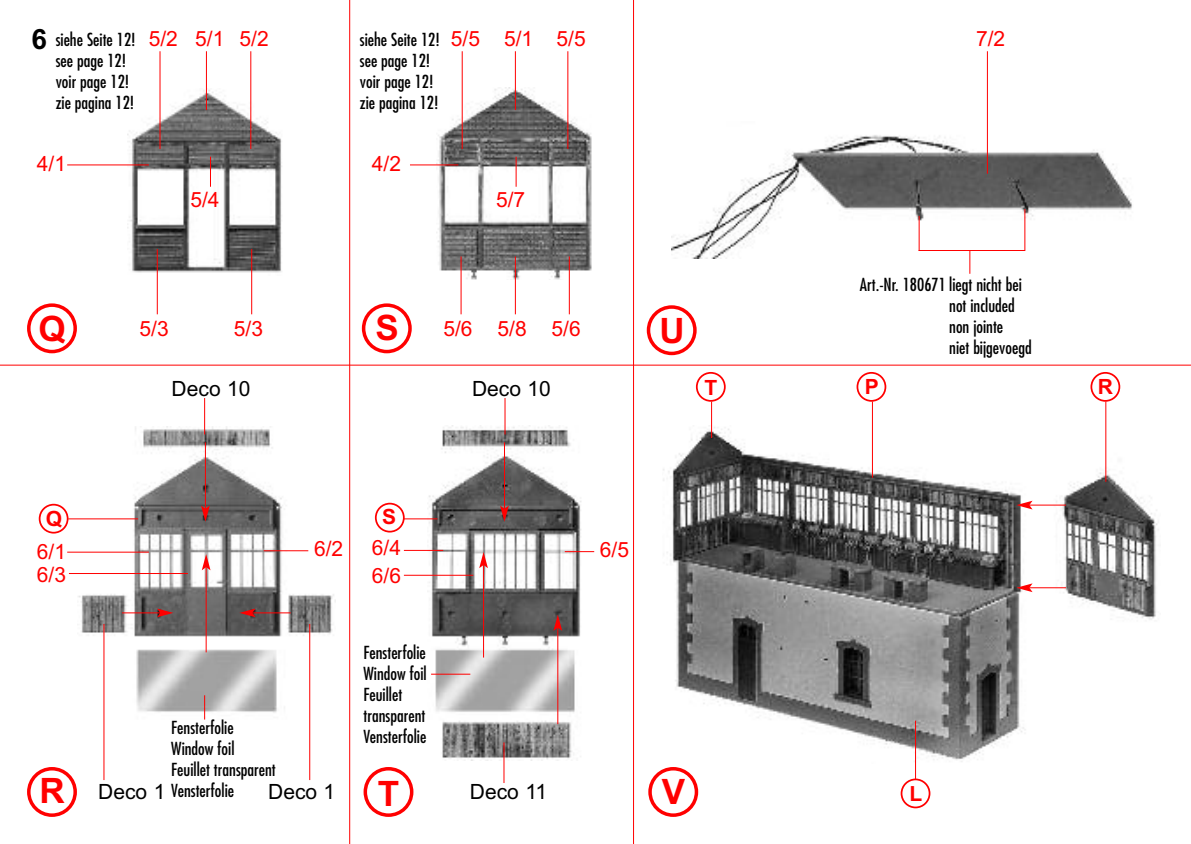
<style>
.page{position:relative;width:1191px;height:844px;background:#fff}
.page>*{position:absolute;margin:0;border:0;box-sizing:border-box;transform-origin:0 0}
.t1{font:700 35px "Arial";color:#f00}
.t2{font:700 28px "Arial";color:#000}
.t3{font:21px/23.1px "Arial";color:#f00}
.t4{font:21px "Arial";color:#000}
.t5{font:700 21px "Arial";color:#f00}
.t6{font:condensed 17.5px/21px "Futura Std";color:#000}
</style>
<div class="page">
<hr style="left:633px;top:0;width:1px;height:843px;background:#f00">
<hr style="left:349px;top:0;width:1px;height:843px;background:#f00">
<hr style="left:0;top:364px;width:1191px;height:1px;background:#f00">
<img style="left:128px;top:88px;width:154px;height:187px">
<img style="left:77px;top:426px;width:257px;height:293px">
<img style="left:436px;top:87px;width:156px;height:193px">
<img style="left:427px;top:425px;width:157px;height:334px">
<img style="left:663px;top:425px;width:496px;height:338px">
<img style="left:671px;top:122px;width:461px;height:136px">
<svg style="left:27px;top:303px;width:50px;height:50px"></svg>
<svg style="left:27px;top:767px;width:50px;height:49px"></svg>
<svg style="left:362px;top:303px;width:50px;height:50px"></svg>
<svg style="left:363px;top:767px;width:50px;height:49px"></svg>
<svg style="left:647px;top:305px;width:49px;height:50px"></svg>
<svg style="left:648px;top:767px;width:50px;height:49px"></svg>
<hr style="left:206px;top:51px;width:1px;height:59px;background:#f00">
<hr style="left:515px;top:51px;width:1px;height:59px;background:#f00">
<hr style="left:210px;top:157px;width:1px;height:30px;background:#f00">
<hr style="left:515px;top:157px;width:1px;height:30px;background:#f00">
<hr style="left:250px;top:51px;width:1px;height:98px;background:#f00">
<hr style="left:462px;top:51px;width:1px;height:98px;background:#f00">
<hr style="left:567px;top:51px;width:1px;height:98px;background:#f00">
<hr style="left:987px;top:51px;width:1px;height:123px;background:#f00">
<hr style="left:204px;top:398px;width:1px;height:36px;background:#f00">
<svg style="left:204px;top:695px;width:1px;height:24px"></svg>
<hr style="left:67px;top:164px;width:82px;height:1px;background:#f00">
<hr style="left:160px;top:51px;width:1px;height:98px;background:#f00">
<hr style="left:157px;top:249px;width:1px;height:65px;background:#f00">
<hr style="left:504px;top:398px;width:1px;height:36px;background:#f00">
<hr style="left:711px;top:401px;width:1px;height:37px;background:#f00">
<hr style="left:872px;top:401px;width:1px;height:76px;background:#f00">
<hr style="left:1105px;top:401px;width:1px;height:80px;background:#f00">
<hr style="left:309px;top:623px;width:1px;height:156px;background:#f00">
<hr style="left:503px;top:742px;width:1px;height:40px;background:#f00">
<hr style="left:915px;top:720px;width:1px;height:58px;background:#f00">
<hr style="left:103px;top:623px;width:1px;height:156px;background:#f00">
<hr style="left:410px;top:164px;width:48px;height:1px;background:#f00">
<hr style="left:67px;top:551px;width:82px;height:1px;background:#f00">
<hr style="left:68px;top:518px;width:70px;height:1px;background:#f00">
<hr style="left:403px;top:518px;width:34px;height:1px;background:#f00">
<hr style="left:264px;top:550px;width:44px;height:1px;background:#f00">
<hr style="left:69px;top:573px;width:119px;height:1px;background:#f00">
<hr style="left:404px;top:550px;width:39px;height:1px;background:#f00">
<hr style="left:431px;top:673px;width:39px;height:1px;background:#f00">
<svg style="left:565px;top:551px;width:29px;height:1px"></svg>
<hr style="left:404px;top:574px;width:69px;height:1px;background:#f00">
<hr style="left:251px;top:249px;width:1px;height:65px;background:#f00">
<hr style="left:460px;top:256px;width:1px;height:58px;background:#f00">
<hr style="left:569px;top:256px;width:1px;height:58px;background:#f00">
<hr style="left:918px;top:216px;width:1px;height:34px;background:#f00">
<hr style="left:1024px;top:209px;width:1px;height:41px;background:#f00">
<hr style="left:918px;top:250px;width:107px;height:1px;background:#f00">
<svg style="left:969px;top:251px;width:1px;height:23px"></svg>
<hr style="left:515px;top:256px;width:1px;height:58px;background:#f00">
<hr style="left:205px;top:442px;width:1px;height:66px;background:#f00">
<svg style="left:201px;top:505px;width:9px;height:16px"></svg>
<hr style="left:504px;top:442px;width:1px;height:66px;background:#f00">
<svg style="left:500px;top:505px;width:9px;height:16px"></svg>
<hr style="left:206px;top:567px;width:1px;height:85px;background:#f00">
<svg style="left:202px;top:554px;width:8px;height:16px"></svg>
<hr style="left:483px;top:565px;width:1px;height:92px;background:#f00">
<svg style="left:479px;top:552px;width:9px;height:16px"></svg>
<hr style="left:557px;top:627px;width:1px;height:97px;background:#f00">
<svg style="left:553px;top:614px;width:9px;height:16px"></svg>
<hr style="left:1029px;top:504px;width:37px;height:1px;background:#f00">
<svg style="left:1016px;top:500px;width:16px;height:9px"></svg>
<hr style="left:1029px;top:587px;width:37px;height:1px;background:#f00">
<svg style="left:1016px;top:583px;width:16px;height:9px"></svg>
<hr style="left:252px;top:612px;width:39px;height:1px;background:#f00">
<svg style="left:239px;top:608px;width:16px;height:9px"></svg>
<hr style="left:122px;top:612px;width:38px;height:1px;background:#f00">
<svg style="left:157px;top:608px;width:16px;height:9px"></svg>
<svg style="left:900px;top:778px;width:30px;height:30px"></svg>
<svg style="left:856px;top:372px;width:30px;height:29px"></svg>
<svg style="left:39px;top:503px;width:29px;height:30px"></svg>
<svg style="left:1090px;top:372px;width:30px;height:29px"></svg>
<svg style="left:375px;top:502px;width:30px;height:30px"></svg>
<svg style="left:696px;top:372px;width:29px;height:29px"></svg>
<div style="left:54px;top:29px;width:88px;height:86px;background:#fff"></div>
<div style="left:358px;top:29px;width:88px;height:86px;background:#fff"></div>
<h2 class="t2" style="left:32px;top:23px;width:17px">6</h2>
<p class="t3" style="left:149px;top:27px;width:31px">5/2</p>
<p class="t3" style="left:451px;top:27px;width:31px">5/5</p>
<p class="t3" style="left:556px;top:27px;width:31px">5/5</p>
<p class="t3" style="left:976px;top:27px;width:31px">7/2</p>
<p class="t3" style="left:195px;top:27px;width:75px">5/1 5/2</p>
<p class="t3" style="left:504px;top:27px;width:31px">5/1</p>
<p class="t6" style="left:56px;top:30px;width:81px">siehe Seite 12! see page 12! voir page 12! zie pagina 12!</p>
<p class="t6" style="left:360px;top:30px;width:81px">siehe Seite 12! see page 12! voir page 12! zie pagina 12!</p>
<p class="t3" style="left:37px;top:152px;width:31px">4/1</p>
<p class="t3" style="left:372px;top:152px;width:31px">4/2</p>
<h1 class="t1" style="left:38px;top:308px;width:29px">Q</h1>
<p class="t3" style="left:190px;top:188px;width:31px">5/4</p>
<p class="t3" style="left:496px;top:188px;width:31px">5/7</p>
<p class="t3" style="left:140px;top:317px;width:31px">5/3</p>
<p class="t3" style="left:234px;top:317px;width:31px">5/3</p>
<h1 class="t1" style="left:375px;top:307px;width:25px">S</h1>
<p class="t3" style="left:443px;top:317px;width:139px">5/6 5/8 5/6</p>
<p class="t4" style="left:172px;top:376px;width:80px">Deco 10</p>
<p class="t4" style="left:472px;top:376px;width:80px">Deco 10</p>
<h1 class="t1" style="left:659px;top:310px;width:27px">U</h1>
<p class="t5" style="left:704px;top:375px;width:14px">T</p>
<p class="t5" style="left:46px;top:506px;width:18px">Q</p>
<p class="t5" style="left:382px;top:504px;width:16px">S</p>
<p class="t3" style="left:37px;top:539px;width:31px">6/1<br>6/3</p>
<p class="t3" style="left:314px;top:537px;width:31px">6/2</p>
<p class="t3" style="left:372px;top:533px;width:31px;line-height:28.3px">6/4<br>6/6</p>
<p class="t3" style="left:600px;top:538px;width:31px">6/5</p>
<h1 class="t1" style="left:40px;top:770px;width:27px">R</h1>
<p class="t6" style="left:363px;top:643px;width:65px">Fensterfolie<br>Window foil<br>Feuillet transparent<br>Vensterfolie</p>
<p class="t6" style="left:171px;top:717px;width:106px">Fensterfolie<br>Window foil<br>Feuillet transparent<br>Vensterfolie</p>
<h1 class="t1" style="left:378px;top:773px;width:23px">T</h1>
<p class="t4" style="left:98px;top:778px;width:69px">Deco 1</p>
<p class="t4" style="left:470px;top:778px;width:79px">Deco 11</p>
<p class="t4" style="left:268px;top:778px;width:69px">Deco 1</p>
<h1 class="t1" style="left:662px;top:771px;width:25px">V</h1>
<p class="t6" style="left:949px;top:275px;width:84px;text-indent:-89px">Art.-Nr. 180671 liegt nicht bei not included non jointe<br>niet bijgevoegd</p>
<p class="t5" style="left:864px;top:374px;width:16px">P</p>
<p class="t5" style="left:909px;top:780px;width:14px">L</p>
<p class="t5" style="left:1097px;top:374px;width:17px">R</p>
</div>
